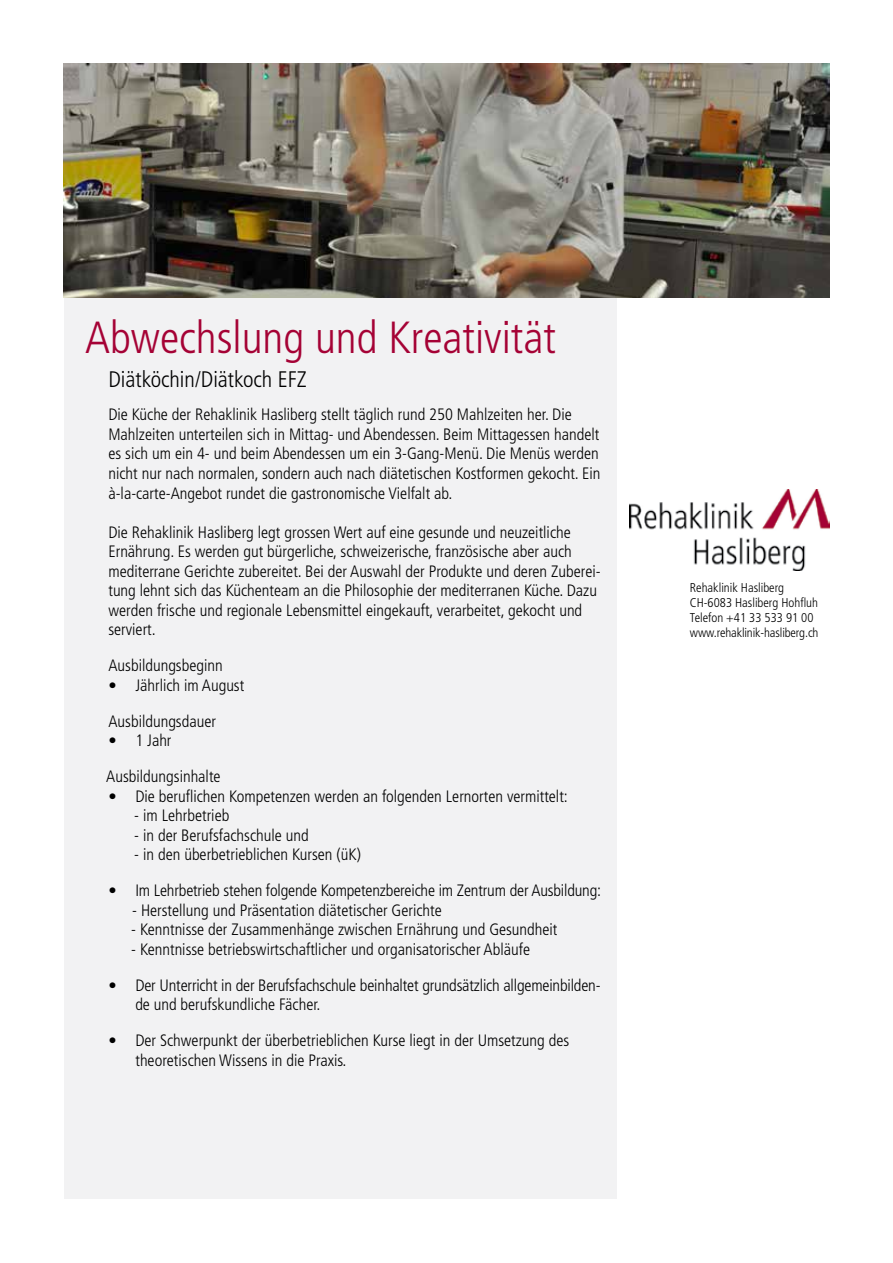
<style>
.page{position:relative;width:893px;height:1263px;background:#fff}
.page>*{position:absolute;margin:0;border:0;box-sizing:border-box;transform-origin:0 0}
.t1{font:300 condensed 45px "Frutiger LT Std";color:#a50235}
.t2{font:300 condensed 22.5px "Frutiger LT Std";color:#000}
.t3{font:300 condensed 16.5px/19.5px "Frutiger LT Std";color:#000}
.t4{font:300 condensed 12.75px/15px "Frutiger LT Std";color:#000}
</style>
<div class="page">
<div style="left:64px;top:298px;width:553px;height:901px;background:#f2f2f3"></div>
<img style="left:64px;top:64px;width:765px;height:234px">
<img style="left:629px;top:489px;width:200px;height:81px">
<h1 class="t1" style="left:85px;top:312px;width:472px">Abwechslung und Kreativität</h1>
<h2 class="t2" style="left:108px;top:366px;width:200px">Diätköchin/Diätkoch EFZ</h2>
<p class="t3" style="left:108px;top:405px;width:494px">Die Küche der Rehaklinik Hasliberg stellt täglich rund 250 Mahlzeiten her. Die Mahlzeiten unterteilen sich in Mittag- und Abendessen. Beim Mittagessen handelt es sich um ein 4- und beim Abendessen um ein 3-Gang-Menü. Die Menüs werden nicht nur nach normalen, sondern auch nach diätetischen Kostformen gekocht. Ein à-la-carte-Angebot rundet die gastronomische Vielfalt ab.</p>
<p class="t3" style="left:108px;top:522px;width:494px">Die Rehaklinik Hasliberg legt grossen Wert auf eine gesunde und neuzeitliche Ernährung. Es werden gut bürgerliche, schweizerische, französische aber auch mediterrane Gerichte zubereitet. Bei der Auswahl der Produkte und deren Zuberei&shy;tung lehnt sich das Küchenteam an die Philosophie der mediterranen Küche. Dazu werden frische und regionale Lebensmittel eingekauft, verarbeitet, gekocht und serviert.</p>
<p class="t3" style="left:108px;top:656px;width:116px">Ausbildungsbeginn</p>
<p class="t3" style="left:108px;top:667px;width:137px;line-height:36px">• Jährlich im August<br>Ausbildungsdauer</p>
<p class="t3" style="left:106px;top:723px;width:116px;line-height:36px">• 1 Jahr<br>Ausbildungsinhalte</p>
<p class="t3" style="left:108px;top:786px;width:461px">• Die beruflichen Kompetenzen werden an folgenden Lernorten vermittelt:</p>
<p class="t3" style="left:134px;top:806px;width:97px">- im Lehrbetrieb</p>
<p class="t3" style="left:134px;top:825px;width:176px">- in der Berufsfachschule und</p>
<p class="t3" style="left:134px;top:845px;width:228px">- in den überbetrieblichen Kursen (üK)</p>
<p class="t3" style="left:108px;top:881px;width:494px">• Im Lehrbetrieb stehen folgende Kompetenzbereiche im Zentrum der Ausbildung:</p>
<p class="t3" style="left:132px;top:900px;width:311px">- Herstellung und Präsentation diätetischer Gerichte</p>
<p class="t3" style="left:131px;top:920px;width:428px">- Kenntnisse der Zusammenhänge zwischen Ernährung und Gesundheit</p>
<p class="t3" style="left:131px;top:939px;width:400px">- Kenntnisse betriebswirtschaftlicher und organisatorischer Abläufe</p>
<p class="t3" style="left:135px;top:975px;width:467px;text-indent:-27px">• Der Unterricht in der Berufsfachschule beinhaltet grundsätzlich allgemeinbilden&shy;de und berufskundliche Fächer.</p>
<p class="t3" style="left:135px;top:1031px;width:435px;text-indent:-27px">• Der Schwerpunkt der überbetrieblichen Kurse liegt in der Umsetzung des theoretischen Wissens in die Praxis.</p>
<p class="t4" style="left:690px;top:580px;width:130px">Rehaklinik Hasliberg<br>CH-6083 Hasliberg Hohfluh<br>Telefon +41 33 533 91 00 www.rehaklinik-hasliberg.ch</p>
</div>
